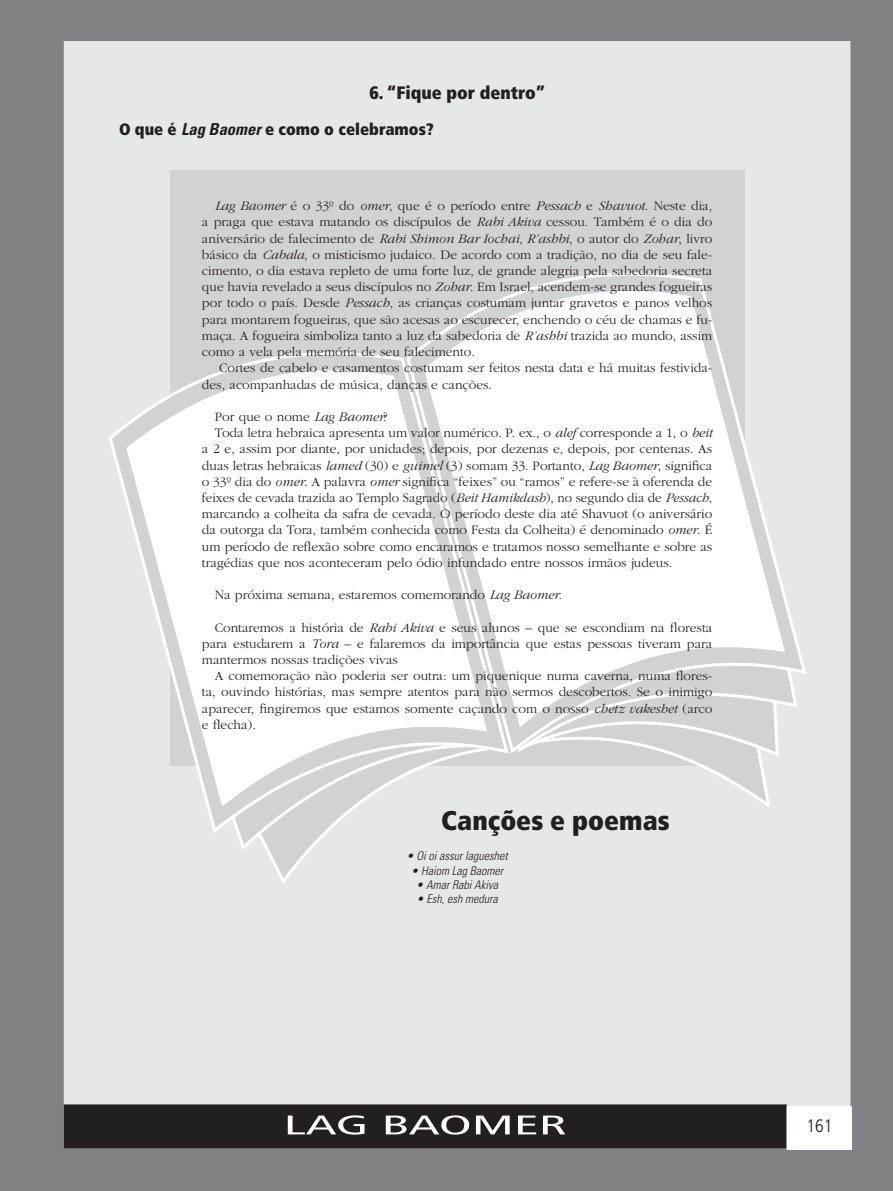
<style>
.page{position:relative;width:893px;height:1191px;background:#808285}
.page>*{position:absolute;margin:0;border:0;box-sizing:border-box;transform-origin:0 0}
.t1{font:900 condensed 27px "Frutiger";color:#231f20}
.t2{font:condensed 27px "Frutiger";color:#fff;scale:2 1}
.t3{font:900 condensed 18px "Frutiger";color:#231f20}
.t4{font:300 condensed 18px "Frutiger";color:#231f20}
.t5{font:900 condensed 16.5px "Frutiger";color:#231f20}
.t6{font:300 13.5px/16.2px "Garamond";color:#231f20;text-align:justify}
.t7{font:italic 300 condensed 12px "Univers";color:#231f20}
.s1{font-family:"Univers";font-weight:700;font-style:italic}
.s2{font-style:italic}
</style>
<div class="page">
<div style="left:65px;top:42px;width:785px;height:1105px;background:#e6e7e9"></div>
<div style="left:65px;top:1105px;width:721px;height:42px;background:#231f20"></div>
<div style="left:64px;top:1104px;width:723px;height:44px;border:2px solid #231f20"></div>
<div style="left:787px;top:1106px;width:64px;height:43px;background:#fff"></div>
<div style="left:170px;top:170px;width:574px;height:595px;background:#d1d2d4"></div>
<svg style="left:267px;top:852px;width:42px;height:32px"></svg>
<svg style="left:238px;top:835px;width:87px;height:17px"></svg>
<svg style="left:109px;top:352px;width:402px;height:483px"></svg>
<svg style="left:124px;top:361px;width:365px;height:448px"></svg>
<svg style="left:517px;top:759px;width:253px;height:48px"></svg>
<svg style="left:404px;top:265px;width:402px;height:491px"></svg>
<svg style="left:421px;top:281px;width:366px;height:448px"></svg>
<h2 class="t3" style="left:369px;top:82px;width:177px">6. “Fique por dentro”</h2>
<p class="t5" style="left:119px;top:119px;width:316px">O que é <span class="s1">Lag Baomer</span> e como o celebramos?</p>
<p class="t6" style="left:202px;top:198px;width:512px;text-indent:13px"><span class="s2">Lag Baomer</span> é o 33º do <span class="s2">omer</span>, que é o período entre <span class="s2">Pessach</span> e <span class="s2">Shavuot</span>. Neste dia, a praga que estava matando os discípulos de <span class="s2">Rabi Akiva</span> cessou. Também é o dia do aniversário de falecimento de <span class="s2">Rabi Shimon Bar Iochai, R’ashbi</span>, o autor do <span class="s2">Zohar</span>, livro básico da <span class="s2">Cabala</span>, o misticismo judaico. De acordo com a tradição, no dia de seu fale&shy;cimento, o dia estava repleto de uma forte luz, de grande alegria pela sabedoria secreta que havia revelado a seus discípulos no <span class="s2">Zohar</span>. Em Israel, acendem-se grandes fogueiras por todo o país. Desde <span class="s2">Pessach</span>, as crianças costumam juntar gravetos e panos velhos para montarem fogueiras, que são acesas ao escurecer, enchendo o céu de chamas e fu&shy;maça. A fogueira simboliza tanto a luz da sabedoria de <span class="s2">R’ashbi</span> trazida ao mundo, assim como a vela pela memória de seu falecimento.</p>
<p class="t6" style="left:202px;top:360px;width:512px;text-indent:17px">Cortes de cabelo e casamentos costumam ser feitos nesta data e há muitas festivida&shy;des, acompanhadas de música, danças e canções.</p>
<p class="t6" style="left:215px;top:409px;width:174px">Por que o nome <span class="s2">Lag Baomer</span>?</p>
<p class="t6" style="left:215px;top:425px;width:499px">Toda letra hebraica apresenta um valor numérico. P. ex., o <span class="s2">alef</span> corresponde a 1, o <span class="s2">beit</span></p>
<p class="t6" style="left:202px;top:441px;width:512px">a 2 e, assim por diante, por unidades; depois, por dezenas e, depois, por centenas. As</p>
<p class="t6" style="left:202px;top:457px;width:512px">duas letras hebraicas <span class="s2">lamed</span> (30) e <span class="s2">guimel</span> (3) somam 33. Portanto, <span class="s2">Lag Baomer</span>, significa</p>
<p class="t6" style="left:202px;top:473px;width:512px">o 33º dia do <span class="s2">omer</span>. A palavra <span class="s2">omer</span> significa “feixes” ou “ramos” e refere-se à oferenda de</p>
<p class="t6" style="left:202px;top:490px;width:512px">feixes de cevada trazida ao Templo Sagrado (<span class="s2">Beit Hamikdash</span>), no segundo dia de <span class="s2">Pessach</span>,</p>
<p class="t6" style="left:202px;top:506px;width:512px">marcando a colheita da safra de cevada. O período deste dia até Shavuot (o aniversário</p>
<p class="t6" style="left:202px;top:522px;width:512px">da outorga da Tora, também conhecida como Festa da Colheita) é denominado <span class="s2">omer</span>. É</p>
<p class="t6" style="left:202px;top:538px;width:512px">um período de reflexão sobre como encaramos e tratamos nosso semelhante e sobre as</p>
<p class="t6" style="left:202px;top:554px;width:472px">tragédias que nos aconteceram pelo ódio infundado entre nossos irmãos judeus.</p>
<p class="t6" style="left:215px;top:587px;width:349px">Na próxima semana, estaremos comemorando <span class="s2">Lag Baomer</span>.</p>
<p class="t6" style="left:202px;top:619px;width:512px;text-indent:13px">Contaremos a história de <span class="s2">Rabi Akiva</span> e seus alunos – que se escondiam na floresta para estudarem a <span class="s2">Tora</span> – e falaremos da importância que estas pessoas tiveram para mantermos nossas tradições vivas</p>
<p class="t6" style="left:202px;top:668px;width:512px;text-indent:13px">A comemoração não poderia ser outra: um piquenique numa caverna, numa flores&shy;ta, ouvindo histórias, mas sempre atentos para não sermos descobertos. Se o inimigo aparecer, fingiremos que estamos somente caçando com o nosso <span class="s2">chetz vakeshet</span> (arco e flecha).</p>
<h1 class="t1" style="left:441px;top:803px;width:230px">Canções e poemas</h1>
<p class="t7" style="left:406px;top:848px;width:103px">• Oi oi assur lagueshet</p>
<p class="t7" style="left:411px;top:863px;width:93px">• Haiom Lag Baomer</p>
<p class="t7" style="left:416px;top:877px;width:83px">• Amar Rabi Akiva</p>
<p class="t7" style="left:416px;top:892px;width:83px">• Esh, esh medura</p>
<h1 class="t2" style="left:284px;top:1109px;width:143px">LAG BAOMER</h1>
<h2 class="t4" style="left:806px;top:1115px;width:27px">161</h2>
</div>
